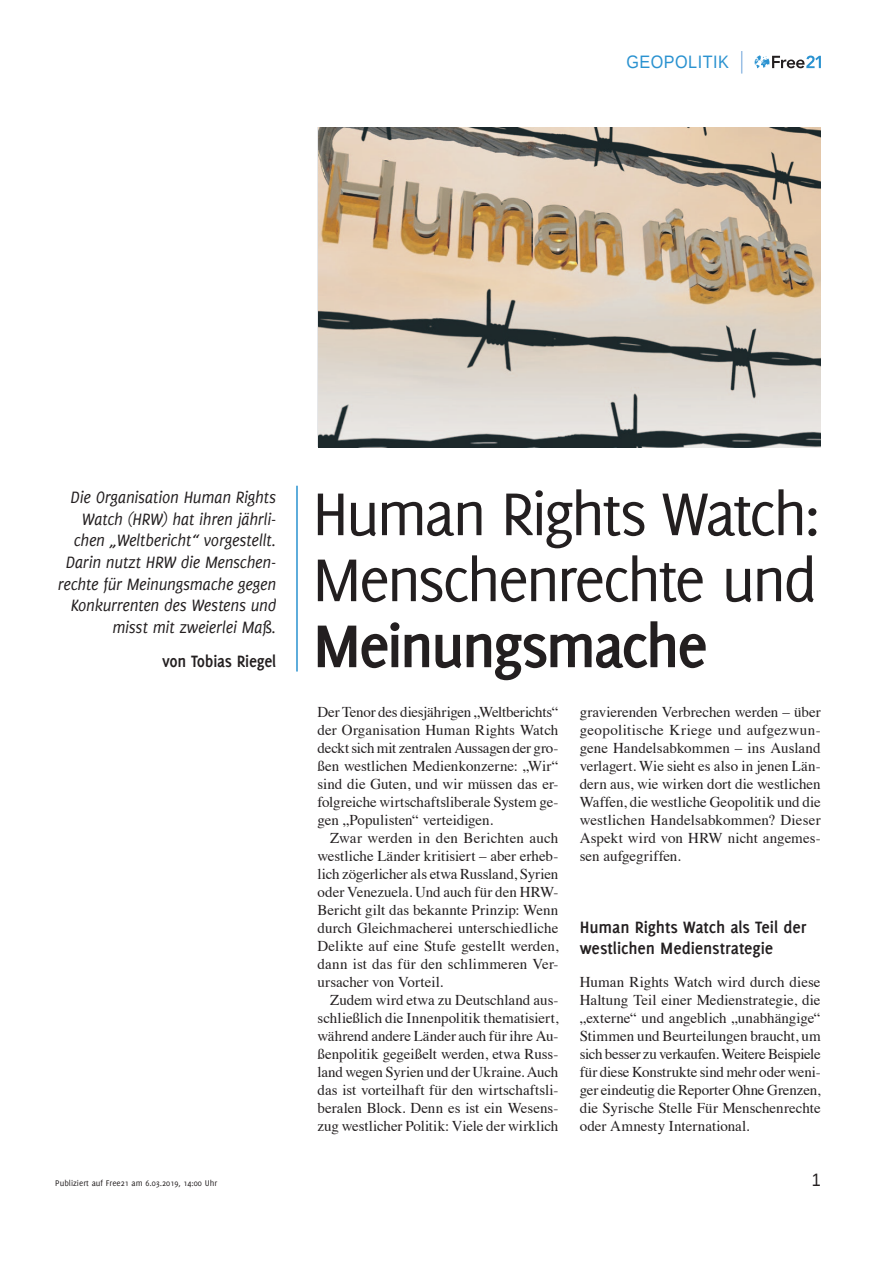
<style>
.page{position:relative;width:893px;height:1263px;background:#fff}
.page>*{position:absolute;margin:0;border:0;box-sizing:border-box;transform-origin:0 0}
.t1{font:66px/66px "Delicious";letter-spacing:-.045em;color:#231f20}
.t2{font:700 66px "Delicious";letter-spacing:-.045em;color:#231f20}
.t3{font:italic 18px/21.6px "Delicious";letter-spacing:-.015em;color:#231f20;text-align:right;scale:.95 1}
.t4{font:700 18px/21px "Delicious";letter-spacing:-.005em;color:#231f20}
.t5{font:700 18px "Delicious";letter-spacing:-.005em;color:#231f20;scale:.95 1}
.t6{font:18px "Liberation Sans";letter-spacing:.03em;color:#2a92d0;scale:.9 1}
.t7{font:18px "Liberation Sans";color:#231f20;scale:.9 1}
.t8{font:15px/18px "Times";color:#231f20;text-align:justify}
.t9{font:9px "Delicious";color:#231f20}
</style>
<div class="page">
<svg style="left:755px;top:55px;width:66px;height:13px"></svg>
<svg style="left:741px;top:51px;width:1px;height:23px"></svg>
<hr style="left:296px;top:486px;width:2px;height:185px;background:#2a92d0">
<img style="left:319px;top:128px;width:502px;height:319px">
<p class="t6" style="left:626px;top:52px;width:115px">GEOPOLITIK</p>
<p class="t3" style="left:58px;top:486px;width:231px">Die Organisation Human Rights<br>Watch (HRW) hat ihren jährli&shy;chen „Weltbericht“ vorgestellt.<br>Darin nutzt HRW die Menschen&shy;rechte für Meinungsmache gegen<br>Konkurrenten des Westens und misst mit zweierlei Maß.</p>
<p class="t5" style="left:162px;top:650px;width:122px">von Tobias Riegel</p>
<h1 class="t1" style="left:313px;top:480px;width:510px">Human Rights Watch:<br>Menschenrechte und</h1>
<h1 class="t2" style="left:313px;top:608px;width:397px">Meinungsmache</h1>
<p class="t8" style="left:317px;top:702px;width:242px">Der Tenor des diesjährigen „Weltberichts“ der Organisation Human Rights Watch deckt sich mit zentralen Aussagen der gro&shy;ßen westlichen Medienkonzerne: „Wir“ sind die Guten, und wir müssen das er&shy;folgreiche wirtschaftsliberale System ge&shy;gen „Populisten“ verteidigen.</p>
<p class="t8" style="left:317px;top:828px;width:242px;text-indent:13px">Zwar werden in den Berichten auch westliche Länder kritisiert – aber erheb&shy;lich zögerlicher als etwa Russland, Syrien oder Venezuela. Und auch für den HRW-Bericht gilt das bekannte Prinzip: Wenn durch Gleichmacherei unterschiedliche Delikte auf eine Stufe gestellt werden, dann ist das für den schlimmeren Ver&shy;ursacher von Vorteil.</p>
<p class="t8" style="left:317px;top:990px;width:242px;text-indent:13px">Zudem wird etwa zu Deutschland aus&shy;schließlich die Innenpolitik thematisiert, während andere Länder auch für ihre Au&shy;ßenpolitik gegeißelt werden, etwa Russ&shy;land wegen Syrien und der Ukraine. Auch das ist vorteilhaft für den wirtschaftsli&shy;beralen Block. Denn es ist ein Wesens&shy;zug westlicher Politik: Viele der wirklich</p>
<p class="t8" style="left:580px;top:702px;width:242px">gravierenden Verbrechen werden – über geopolitische Kriege und aufgezwun&shy;gene Handelsabkommen – ins Ausland verlagert. Wie sieht es also in jenen Län&shy;dern aus, wie wirken dort die westlichen Waffen, die westliche Geopolitik und die westlichen Handelsabkommen? Dieser Aspekt wird von HRW nicht angemes&shy;sen aufgegriffen.</p>
<p class="t4" style="left:580px;top:917px;width:228px">Human Rights Watch als Teil der westlichen Medienstrategie</p>
<p class="t8" style="left:580px;top:972px;width:242px">Human Rights Watch wird durch diese Haltung Teil einer Medienstrategie, die „externe“ und angeblich „unabhängige“ Stimmen und Beurteilungen braucht, um sich besser zu verkaufen. Weitere Beispiele für diese Konstrukte sind mehr oder weni&shy;ger eindeutig die Reporter Ohne Grenzen, die Syrische Stelle Für Menschenrechte oder Amnesty International.</p>
<p class="t9" style="left:55px;top:1177px;width:163px">Publiziert auf Free21 am 6.03.2019, 14:00 Uhr</p>
<p class="t7" style="left:812px;top:1169px;width:12px">1</p>
</div>
